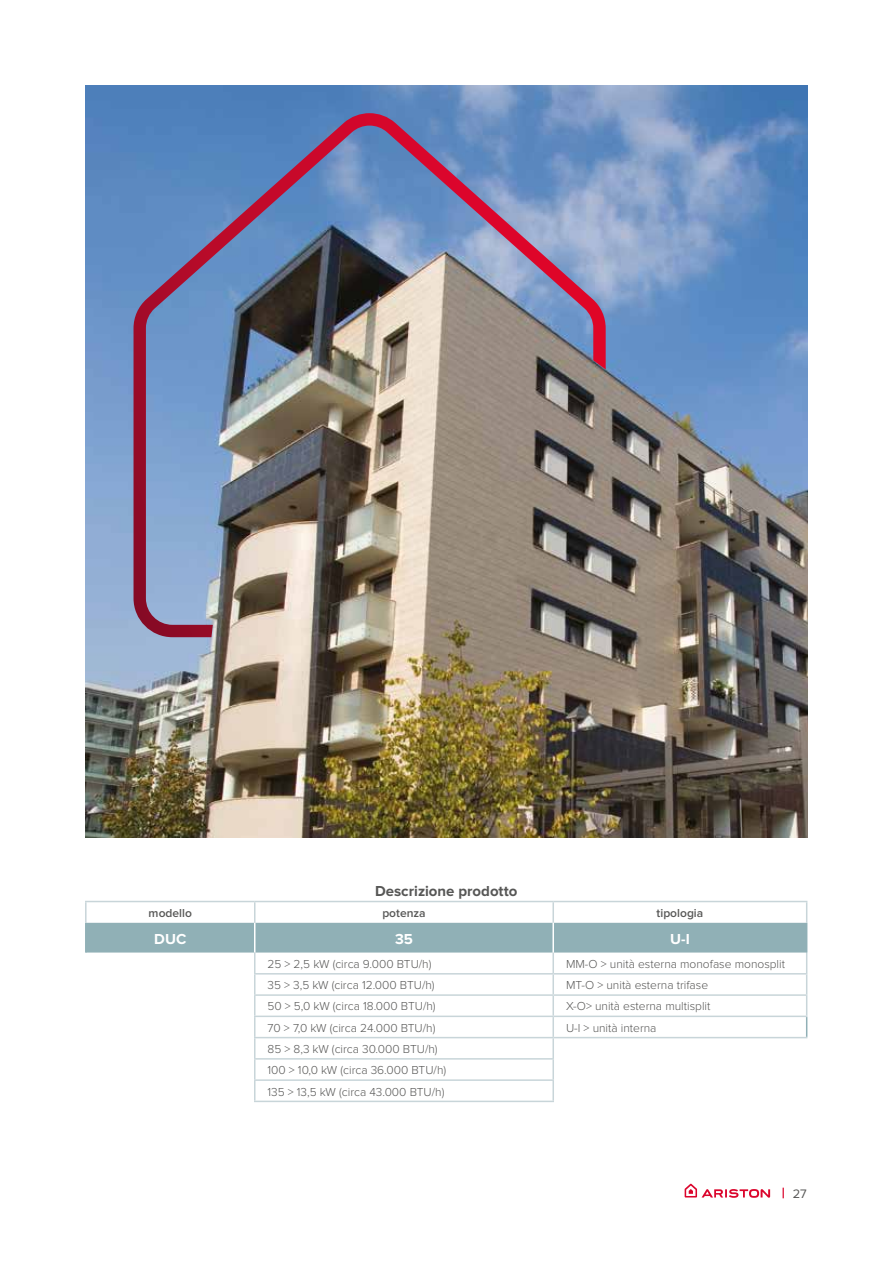
<style>
.page{position:relative;width:893px;height:1263px;background:#fff}
.page>*{position:absolute;margin:0;border:0;box-sizing:border-box;transform-origin:0 0}
.t1{font:700 15px "Proxima Nova";color:#575756}
.t2{font:700 15px "Proxima Nova";color:#fff}
.t3{font:12.75px "Proxima Nova";color:#575756}
.t4{font:300 12px/21.3px "Proxima Nova";color:#575756}
.t5{font:600 12px "Proxima Nova";color:#575756}
.s1{font-weight:700;font-size:15px;color:#db052c}
</style>
<div class="page">
<svg style="left:685px;top:1183px;width:85px;height:15px"></svg>
<img style="left:85px;top:85px;width:723px;height:753px">
<hr style="left:85px;top:901px;width:170px;height:1px;background:#c8d5d9">
<hr style="left:255px;top:901px;width:298px;height:1px;background:#c8d5d9">
<hr style="left:553px;top:901px;width:254px;height:1px;background:#c8d5d9">
<hr style="left:254px;top:1101px;width:300px;height:1px;background:#c8d5d9">
<hr style="left:85px;top:923px;width:2px;height:29px;background:#90b0b6">
<hr style="left:85px;top:902px;width:2px;height:21px;background:#c8d5d9">
<svg style="left:86px;top:902px;width:721px;height:199px"></svg>
<hr style="left:553px;top:1037px;width:254px;height:1px;background:#c8d5d9">
<img style="left:134px;top:113px;width:472px;height:524px">
<p class="t1" style="left:375px;top:884px;width:144px">Descrizione prodotto</p>
<p class="t5" style="left:149px;top:908px;width:45px">modello</p>
<p class="t5" style="left:382px;top:908px;width:45px">potenza</p>
<p class="t5" style="left:657px;top:908px;width:48px">tipologia</p>
<p class="t2" style="left:154px;top:932px;width:34px">DUC</p>
<p class="t2" style="left:395px;top:932px;width:19px">35</p>
<p class="t2" style="left:670px;top:932px;width:21px">U-I</p>
<p class="t4" style="left:267px;top:953px;width:165px">25 &gt; 2,5 kW (circa 9.000 BTU/h)</p>
<p class="t4" style="left:566px;top:953px;width:221px">MM-O &gt; unità esterna monofase monosplit</p>
<p class="t4" style="left:267px;top:975px;width:169px">35 &gt; 3,5 kW (circa 12.000 BTU/h)</p>
<p class="t4" style="left:566px;top:975px;width:144px">MT-O &gt; unità esterna trifase</p>
<p class="t4" style="left:267px;top:996px;width:170px">50 &gt; 5,0 kW (circa 18.000 BTU/h)</p>
<p class="t4" style="left:566px;top:996px;width:146px">X-O&gt; unità esterna multisplit</p>
<p class="t4" style="left:267px;top:1017px;width:169px">70 &gt; 7,0 kW (circa 24.000 BTU/h)</p>
<p class="t4" style="left:566px;top:1017px;width:92px">U-I &gt; unità interna</p>
<p class="t4" style="left:267px;top:1039px;width:180px">85 &gt; 8,3 kW (circa 30.000 BTU/h)<br>100 &gt; 10,0 kW (circa 36.000 BTU/h)<br>135 &gt; 13,5 kW (circa 43.000 BTU/h)</p>
<p class="t3" style="left:782px;top:1188px;width:27px"><span class="s1">|</span> 27</p>
</div>
